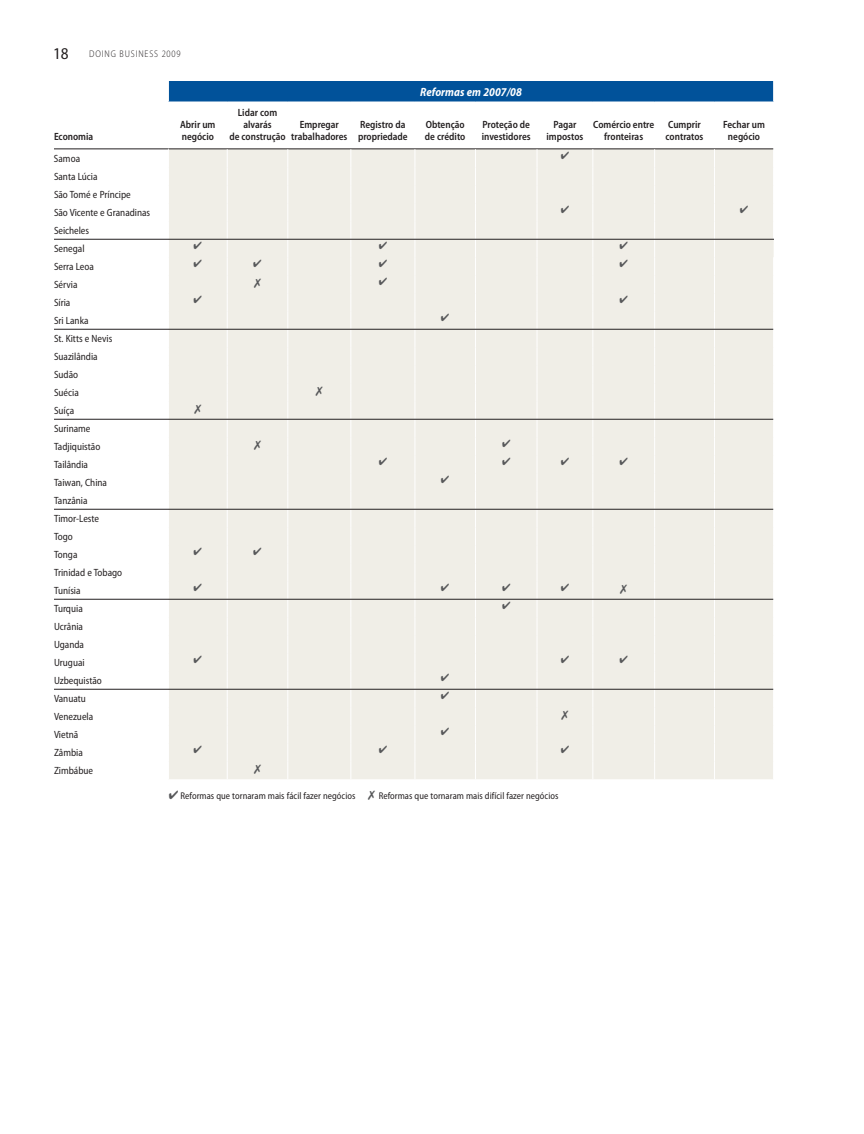
<style>
.page{position:relative;width:864px;height:1134px;background:#fff}
.page>*{position:absolute;margin:0;border:0;box-sizing:border-box;transform-origin:0 0}
.t1{font:italic 700 semi-condensed 12px "Myriad Pro";letter-spacing:.005em;color:#fff;scale:.95 1}
.t2{font:semi-condensed 10.5px/18px "Myriad Pro";color:#231f20;scale:.95 1}
.t3{font:600 semi-condensed 10.5px/12px "Myriad Pro";color:#231f20;scale:.95 1}
.t4{font:semi-condensed 9.75px "Myriad Pro";letter-spacing:.005em;color:#231f20;scale:.95 1}
.t5{font:300 semi-condensed 9.75px "Myriad Pro";letter-spacing:.095em;color:#231f20;scale:.95 1}
.s1{font-weight:400;font-size:16.5px}
.s2{color:#57585a}
</style>
<div class="page">
<div style="left:168px;top:81px;width:606px;height:21px;background:#01529a"></div>
<div style="left:169px;top:149px;width:605px;height:630px;background:#f0eee7"></div>
<hr style="left:54px;top:148px;width:114px;height:1px;background:#231f20">
<svg style="left:168px;top:81px;width:1px;height:21px"></svg>
<svg style="left:773px;top:81px;width:1px;height:21px"></svg>
<svg style="left:773px;top:149px;width:1px;height:90px"></svg>
<svg style="left:773px;top:257px;width:1px;height:522px"></svg>
<hr style="left:168px;top:148px;width:605px;height:1px;background:#231f20">
<svg style="left:227px;top:149px;width:1px;height:630px"></svg>
<svg style="left:287px;top:149px;width:1px;height:630px"></svg>
<svg style="left:350px;top:149px;width:1px;height:630px"></svg>
<svg style="left:415px;top:149px;width:1px;height:630px"></svg>
<svg style="left:475px;top:149px;width:1px;height:630px"></svg>
<svg style="left:537px;top:149px;width:1px;height:630px"></svg>
<svg style="left:592px;top:149px;width:1px;height:630px"></svg>
<svg style="left:654px;top:149px;width:1px;height:630px"></svg>
<svg style="left:714px;top:149px;width:1px;height:630px"></svg>
<hr style="left:54px;top:239px;width:720px;height:1px;background:#231f20">
<hr style="left:54px;top:329px;width:719px;height:1px;background:#231f20">
<hr style="left:54px;top:419px;width:719px;height:1px;background:#231f20">
<hr style="left:54px;top:509px;width:719px;height:1px;background:#231f20">
<hr style="left:54px;top:599px;width:719px;height:1px;background:#231f20">
<hr style="left:54px;top:689px;width:719px;height:1px;background:#231f20">
<svg style="left:561px;top:152px;width:8px;height:7px"></svg>
<svg style="left:561px;top:206px;width:8px;height:7px"></svg>
<svg style="left:740px;top:206px;width:8px;height:7px"></svg>
<svg style="left:194px;top:242px;width:8px;height:7px"></svg>
<svg style="left:379px;top:242px;width:8px;height:7px"></svg>
<svg style="left:620px;top:242px;width:8px;height:7px"></svg>
<svg style="left:194px;top:260px;width:8px;height:7px"></svg>
<svg style="left:254px;top:260px;width:7px;height:7px"></svg>
<svg style="left:379px;top:260px;width:8px;height:7px"></svg>
<svg style="left:620px;top:260px;width:8px;height:7px"></svg>
<svg style="left:254px;top:279px;width:7px;height:9px"></svg>
<svg style="left:379px;top:278px;width:8px;height:7px"></svg>
<svg style="left:194px;top:296px;width:8px;height:7px"></svg>
<svg style="left:620px;top:296px;width:8px;height:7px"></svg>
<svg style="left:441px;top:314px;width:8px;height:7px"></svg>
<svg style="left:316px;top:387px;width:7px;height:9px"></svg>
<svg style="left:194px;top:405px;width:7px;height:9px"></svg>
<svg style="left:254px;top:441px;width:7px;height:9px"></svg>
<svg style="left:502px;top:440px;width:8px;height:7px"></svg>
<svg style="left:379px;top:458px;width:8px;height:7px"></svg>
<svg style="left:502px;top:458px;width:8px;height:7px"></svg>
<svg style="left:561px;top:458px;width:8px;height:7px"></svg>
<svg style="left:620px;top:458px;width:8px;height:7px"></svg>
<svg style="left:441px;top:476px;width:8px;height:7px"></svg>
<svg style="left:194px;top:548px;width:8px;height:7px"></svg>
<svg style="left:254px;top:548px;width:7px;height:7px"></svg>
<svg style="left:194px;top:584px;width:8px;height:7px"></svg>
<svg style="left:441px;top:584px;width:8px;height:7px"></svg>
<svg style="left:502px;top:584px;width:8px;height:7px"></svg>
<svg style="left:561px;top:584px;width:8px;height:7px"></svg>
<svg style="left:620px;top:585px;width:7px;height:9px"></svg>
<svg style="left:502px;top:602px;width:8px;height:7px"></svg>
<svg style="left:194px;top:656px;width:8px;height:7px"></svg>
<svg style="left:561px;top:656px;width:8px;height:7px"></svg>
<svg style="left:620px;top:656px;width:8px;height:7px"></svg>
<svg style="left:441px;top:674px;width:8px;height:7px"></svg>
<svg style="left:441px;top:692px;width:8px;height:7px"></svg>
<svg style="left:561px;top:711px;width:7px;height:9px"></svg>
<svg style="left:441px;top:728px;width:8px;height:7px"></svg>
<svg style="left:194px;top:746px;width:8px;height:7px"></svg>
<svg style="left:379px;top:746px;width:8px;height:7px"></svg>
<svg style="left:561px;top:746px;width:8px;height:7px"></svg>
<svg style="left:254px;top:765px;width:7px;height:9px"></svg>
<p class="t5" style="left:53px;top:50px;width:136px"><span class="s1">18</span> DOING BUSINESS 2009</p>
<p class="t1" style="left:420px;top:87px;width:109px">Reformas em 2007/08</p>
<p class="t3" style="left:54px;top:131px;width:43px">Economia</p>
<p class="t2" style="left:54px;top:150px;width:29px">Samoa</p>
<p class="t2" style="left:54px;top:168px;width:103px">Santa Lúcia<br>São Tomé e Príncipe<br>São Vicente e Granadinas</p>
<p class="t2" style="left:54px;top:222px;width:38px">Seicheles<br>Senegal</p>
<p class="t2" style="left:54px;top:258px;width:44px">Serra Leoa</p>
<p class="t2" style="left:54px;top:276px;width:26px">Sérvia</p>
<p class="t2" style="left:54px;top:294px;width:19px">Síria</p>
<p class="t2" style="left:54px;top:312px;width:38px">Sri Lanka</p>
<p class="t2" style="left:54px;top:330px;width:63px">St. Kitts e Nevis<br>Suazilândia<br>Sudão<br>Suécia</p>
<p class="t2" style="left:54px;top:402px;width:23px">Suíça</p>
<p class="t2" style="left:54px;top:420px;width:50px">Suriname<br>Tadjiquistão</p>
<p class="t2" style="left:54px;top:456px;width:37px">Tailândia</p>
<p class="t2" style="left:54px;top:474px;width:57px">Taiwan, China</p>
<p class="t2" style="left:54px;top:492px;width:49px">Tanzânia<br>Timor-Leste<br>Togo<br>Tonga</p>
<p class="t2" style="left:54px;top:564px;width:73px">Trinidad e Tobago<br>Tunísia</p>
<p class="t2" style="left:54px;top:600px;width:32px">Turquia</p>
<p class="t2" style="left:54px;top:618px;width:34px">Ucrânia<br>Uganda<br>Uruguai</p>
<p class="t2" style="left:54px;top:672px;width:52px">Uzbequistão</p>
<p class="t2" style="left:54px;top:690px;width:35px">Vanuatu</p>
<p class="t2" style="left:54px;top:708px;width:43px">Venezuela</p>
<p class="t2" style="left:54px;top:726px;width:27px">Vietnã</p>
<p class="t2" style="left:54px;top:744px;width:32px">Zâmbia</p>
<p class="t2" style="left:54px;top:762px;width:43px">Zimbábue</p>
<p class="t3" style="left:180px;top:119px;width:39px">Abrir um negócio</p>
<p class="t3" style="left:229px;top:107px;width:61px;text-align:center">Lidar com alvarás<br>de construção</p>
<p class="t3" style="left:291px;top:119px;width:61px;text-align:center">Empregar trabalhadores</p>
<p class="t3" style="left:358px;top:119px;width:54px">Registro da propriedade</p>
<p class="t3" style="left:425px;top:119px;width:44px">Obtenção de crédito</p>
<p class="t3" style="left:482px;top:119px;width:53px">Proteção de investidores</p>
<p class="t3" style="left:546px;top:119px;width:40px;text-align:center">Pagar impostos</p>
<p class="t3" style="left:593px;top:119px;width:66px;text-align:center">Comércio entre fronteiras</p>
<p class="t3" style="left:666px;top:119px;width:41px">Cumprir contratos</p>
<p class="t3" style="left:723px;top:119px;width:46px;text-align:center">Fechar um negócio</p>
<p class="t4" style="left:169px;top:792px;width:412px"><span class="s2">✔</span> Reformas que tornaram mais fácil fazer negócios <span class="s2">✗</span> Reformas que tornaram mais difícil fazer negócios</p>
</div>
